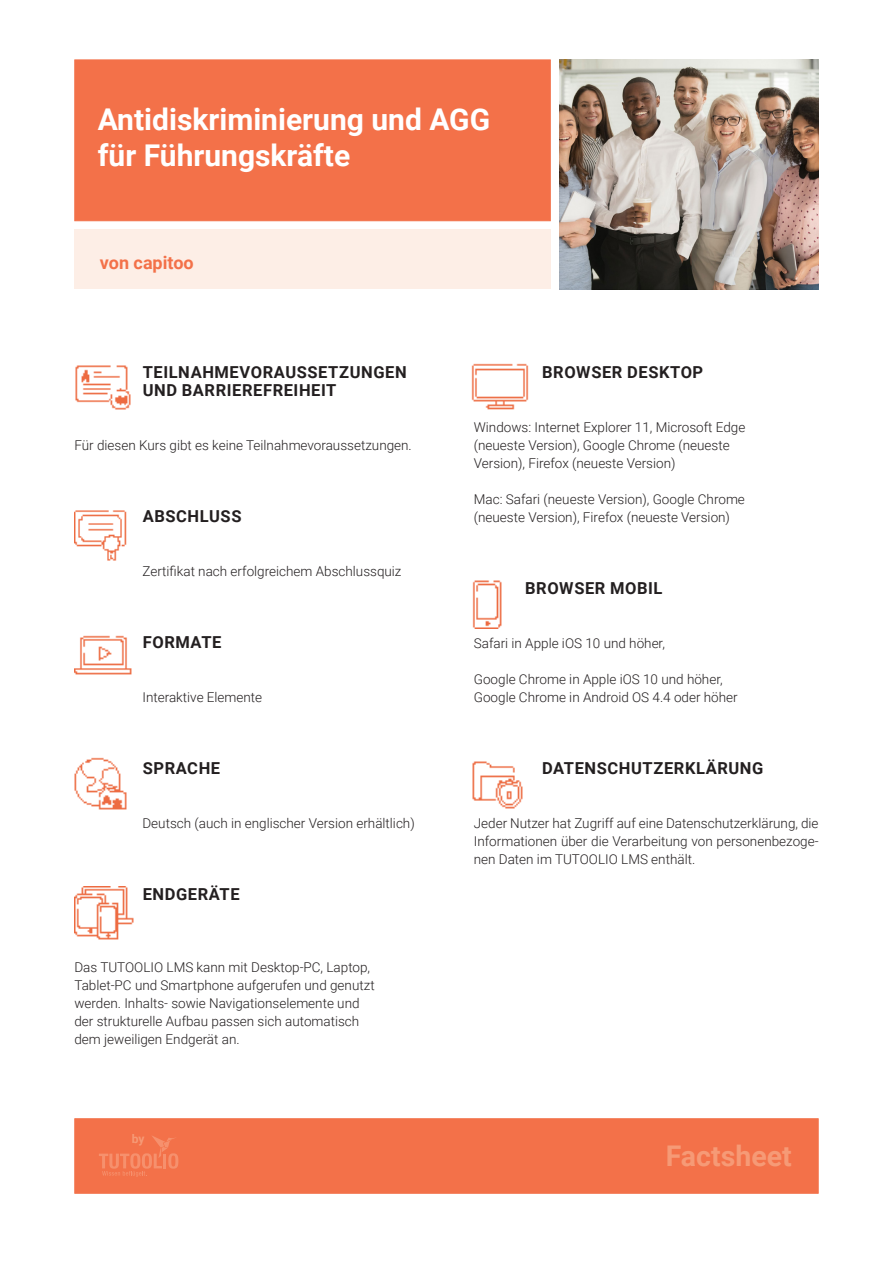
<style>
.page{position:relative;width:893px;height:1263px;background:#fff}
.page>*{position:absolute;margin:0;border:0;box-sizing:border-box;transform-origin:0 0}
.t1{font:700 30px/36px "Roboto";color:#fff}
.t2{font:700 28.5px "Roboto";color:#f69a76}
.t3{font:700 18px "Roboto";color:#f37149}
.Headline_11_pt_mit_Einzug_16_mm{font:700 16.5px "Roboto";letter-spacing:.035em;color:#231f20}
.Headline_11_pt_mit_Einzug_12_mm{font:700 16.5px "Roboto";letter-spacing:.035em;color:#231f20}
.Fließtext_mit_Einzug_16_mm{font:700 16.5px "Roboto";letter-spacing:.035em;color:#231f20}
.Fließtext{font:300 13.5px/18px "Roboto";color:#231f20;text-align:justify}
.Fließtext_mit_Einzug_16_mm-2{font:300 13.5px "Roboto";color:#231f20}
.t4{font:700 12px "Roboto";color:#f69a76}
</style>
<div class="page">
<div style="left:74px;top:1118px;width:745px;height:75px;background:#f37149;border:1px solid #f37149"></div>
<svg style="left:99px;top:1136px;width:79px;height:41px"></svg>
<div style="left:74px;top:60px;width:477px;height:161px;background:#f37149;border:1px solid #f37149"></div>
<div style="left:74px;top:230px;width:477px;height:59px;background:#fdeee6"></div>
<img style="left:75px;top:365px;width:56px;height:45px">
<img style="left:75px;top:510px;width:52px;height:51px">
<img style="left:75px;top:635px;width:57px;height:40px">
<img style="left:471px;top:363px;width:58px;height:47px">
<img style="left:74px;top:757px;width:53px;height:53px">
<img style="left:472px;top:761px;width:51px;height:48px">
<img style="left:472px;top:580px;width:30px;height:48px">
<img style="left:74px;top:886px;width:60px;height:54px">
<img style="left:559px;top:60px;width:260px;height:229px">
<p class="t1" style="left:98px;top:100px;width:394px">Antidiskriminierung und AGG für Führungskräfte</p>
<p class="t3" style="left:100px;top:250px;width:95px">von capitoo</p>
<p class="Headline_11_pt_mit_Einzug_16_mm" style="left:143px;top:361px;width:265px">TEILNAHMEVORAUSSETZUNGEN</p>
<p class="Headline_11_pt_mit_Einzug_16_mm" style="left:143px;top:379px;width:195px">UND BARRIEREFREIHEIT</p>
<p class="Fließtext" style="left:74px;top:436px;width:339px">Für diesen Kurs gibt es keine Teilnahmevoraussetzungen.</p>
<p class="Headline_11_pt_mit_Einzug_16_mm" style="left:143px;top:505px;width:100px">ABSCHLUSS</p>
<p class="Fließtext_mit_Einzug_16_mm-2" style="left:142px;top:562px;width:261px">Zertifikat nach erfolgreichem Abschlussquiz</p>
<p class="Headline_11_pt_mit_Einzug_16_mm" style="left:143px;top:631px;width:80px">FORMATE</p>
<p class="Fließtext_mit_Einzug_16_mm-2" style="left:142px;top:688px;width:121px">Interaktive Elemente</p>
<p class="Headline_11_pt_mit_Einzug_16_mm" style="left:143px;top:757px;width:79px">SPRACHE</p>
<p class="Fließtext_mit_Einzug_16_mm-2" style="left:142px;top:814px;width:274px">Deutsch (auch in englischer Version erhältlich)</p>
<p class="Fließtext_mit_Einzug_16_mm" style="left:143px;top:883px;width:98px">ENDGERÄTE</p>
<p class="Fließtext" style="left:74px;top:958px;width:297px">Das TUTOOLIO LMS kann mit Desktop-PC, Laptop,</p>
<p class="Fließtext" style="left:74px;top:976px;width:302px">Tablet-PC und Smartphone aufgerufen und genutzt</p>
<p class="Fließtext" style="left:74px;top:994px;width:287px">werden. Inhalts- sowie Navigationselemente und</p>
<p class="Fließtext" style="left:74px;top:1012px;width:286px">der strukturelle Aufbau passen sich automatisch</p>
<p class="Fließtext" style="left:74px;top:1030px;width:167px">dem jeweiligen Endgerät an.</p>
<p class="t4" style="left:132px;top:1131px;width:14px">by</p>
<p class="Headline_11_pt_mit_Einzug_16_mm" style="left:542px;top:361px;width:163px">BROWSER DESKTOP</p>
<p class="Fließtext" style="left:474px;top:418px;width:273px">Windows: Internet Explorer 11, Microsoft Edge</p>
<p class="Fließtext" style="left:474px;top:436px;width:257px">(neueste Version), Google Chrome (neueste</p>
<p class="Fließtext" style="left:474px;top:454px;width:203px">Version), Firefox (neueste Version)</p>
<p class="Fließtext" style="left:474px;top:490px;width:273px">Mac: Safari (neueste Version), Google Chrome</p>
<p class="Fließtext" style="left:474px;top:508px;width:258px">(neueste Version), Firefox (neueste Version)</p>
<p class="Headline_11_pt_mit_Einzug_12_mm" style="left:525px;top:577px;width:139px">BROWSER MOBIL</p>
<p class="Fließtext" style="left:474px;top:634px;width:193px">Safari in Apple iOS 10 und höher,</p>
<p class="Fließtext" style="left:474px;top:670px;width:250px">Google Chrome in Apple iOS 10 und höher,</p>
<p class="Fließtext" style="left:474px;top:688px;width:265px">Google Chrome in Android OS 4.4 oder höher</p>
<p class="Headline_11_pt_mit_Einzug_16_mm" style="left:542px;top:757px;width:223px">DATENSCHUTZERKLÄRUNG</p>
<p class="Fließtext" style="left:474px;top:814px;width:346px">Jeder Nutzer hat Zugriff auf eine Datenschutzerklärung, die Informationen über die Verarbeitung von personenbezoge&shy;nen Daten im TUTOOLIO LMS enthält.</p>
<p class="t2" style="left:666px;top:1136px;width:127px">Factsheet</p>
</div>
